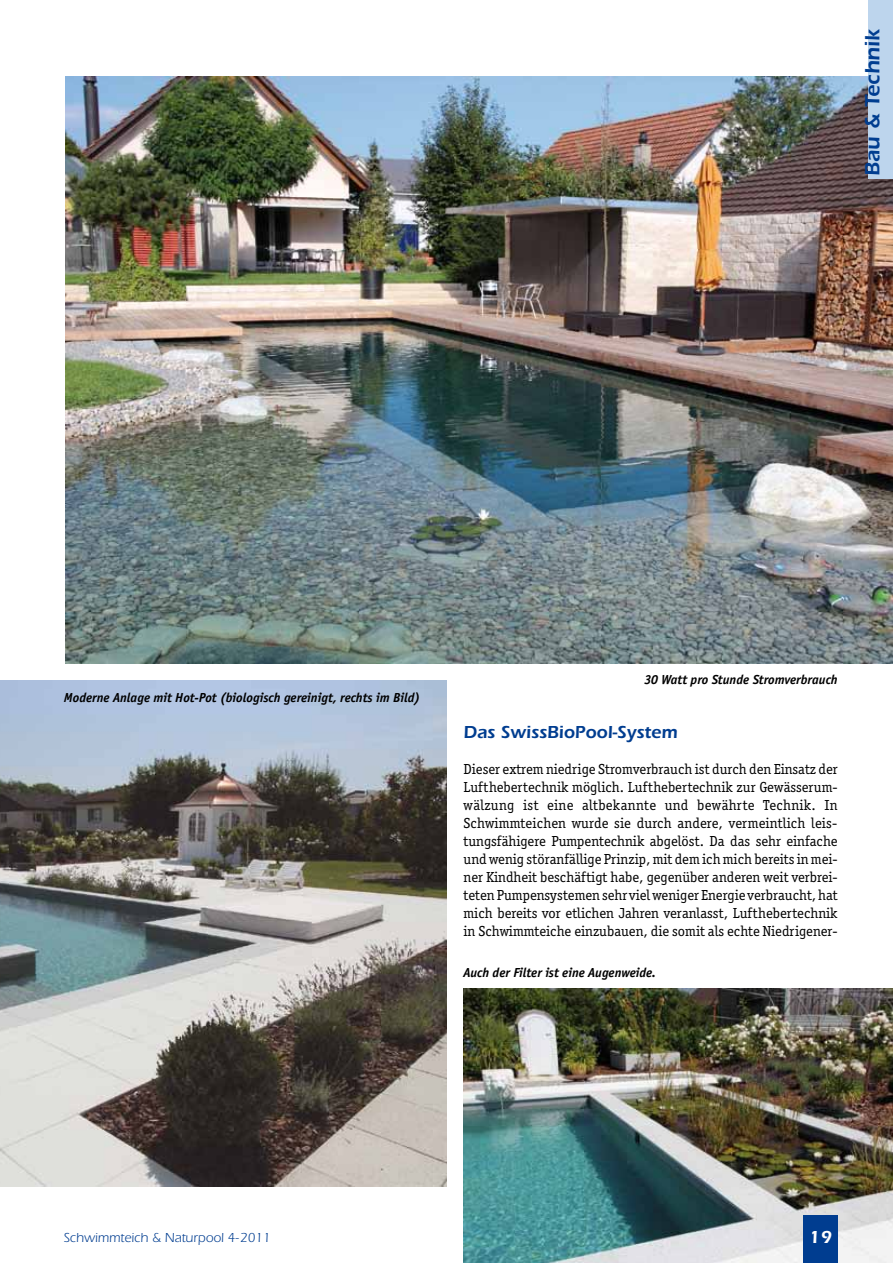
<style>
.page{position:relative;width:893px;height:1263px;background:#fff}
.page>*{position:absolute;margin:0;border:0;box-sizing:border-box;transform-origin:0 0}
.t1{font:600 21.45px "Itc Eras";color:#003d90}
.t2{font:600 18px "Itc Eras";color:#003d90}
.t3{font:600 18px "Itc Eras";color:#fff}
.t4{font:15px/18px "Officina Ser Itc T";color:#000;text-align:justify}
.t5{font:italic 700 13.5px "Officina San Itc T";color:#000}
.t6{font:13.5px "Itc Eras";color:#003d90}
</style>
<div class="page">
<img style="left:0;top:680px;width:446px;height:506px">
<img style="left:66px;top:76px;width:827px;height:587px">
<img style="left:463px;top:989px;width:430px;height:274px">
<div style="left:804px;top:1216px;width:34px;height:47px;background:#003d90"></div>
<div style="left:869px;top:0;width:24px;height:178px;background:#bdd5ed"></div>
<h1 class="t1" style="left:860px;top:176px;width:148px;rotate:-90deg">Bau &amp; Technik</h1>
<p class="t5" style="left:64px;top:689px;width:358px">Moderne Anlage mit Hot-Pot (biologisch gereinigt, rechts im Bild)</p>
<p class="t5" style="left:644px;top:672px;width:195px">30 Watt pro Stunde Stromverbrauch</p>
<p class="t2" style="left:463px;top:721px;width:215px">Das SwissBioPool-System</p>
<p class="t4" style="left:463px;top:760px;width:376px">Dieser extrem niedrige Stromverbrauch ist durch den Einsatz der Lufthebertechnik möglich. Lufthebertechnik zur Gewässerum&shy;wälzung ist eine altbekannte und bewährte Technik. In Schwimmteichen wurde sie durch andere, vermeintlich leis - tungsfähigere Pumpentechnik abgelöst. Da das sehr einfache und wenig störanfällige Prinzip, mit dem ich mich bereits in mei&shy;ner Kindheit beschäftigt habe, gegenüber anderen weit verbrei&shy;teten Pumpensystemen sehr viel weniger Energie verbraucht, hat mich bereits vor etlichen Jahren veranlasst, Lufthebertechnik in Schwimmteiche einzubauen, die somit als echte Niedrigener-</p>
<p class="t5" style="left:463px;top:964px;width:194px">Auch der Filter ist eine Augenweide.</p>
<p class="t6" style="left:64px;top:1230px;width:208px">Schwimmteich &amp; Naturpool 4-2011</p>
<p class="t3" style="left:809px;top:1226px;width:24px">19</p>
</div>
